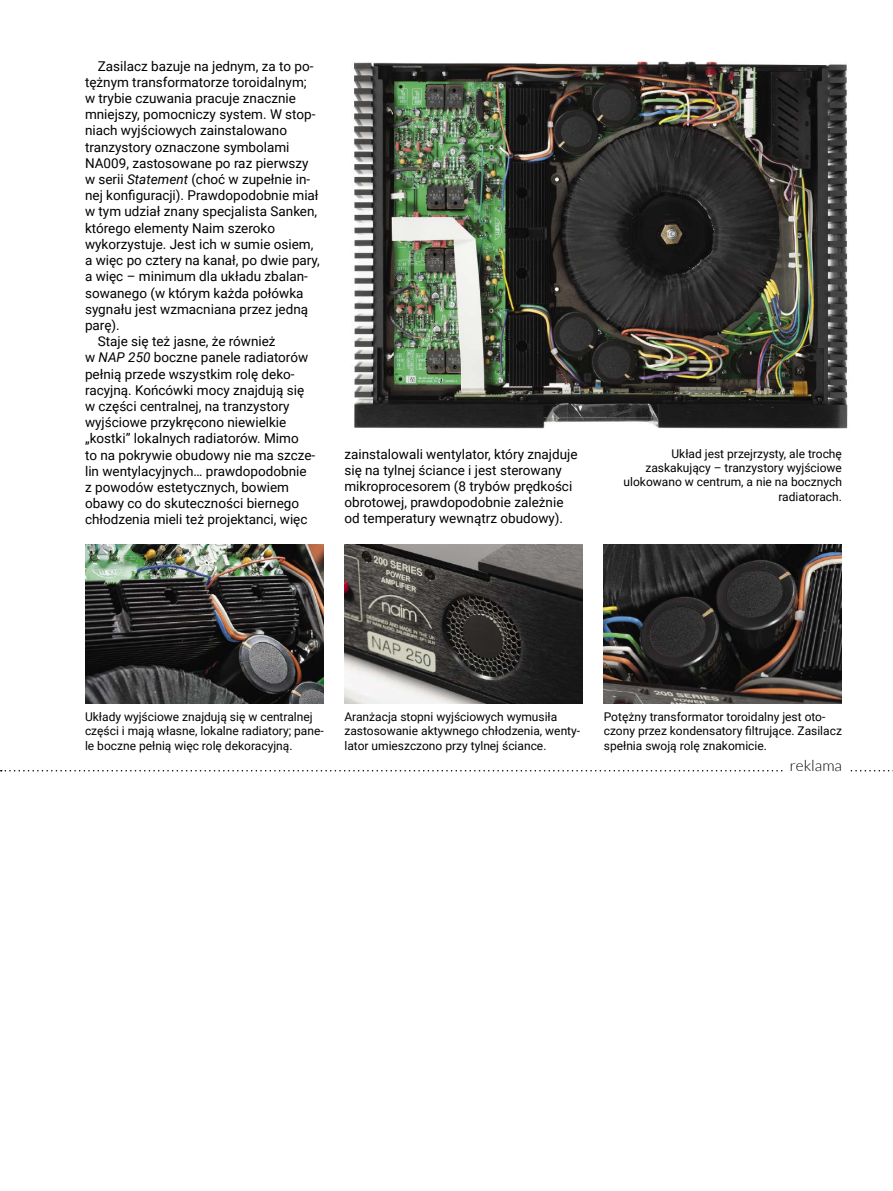
<style>
.page{position:relative;width:893px;height:1191px;background:#fff}
.page>*{position:absolute;margin:0;border:0;box-sizing:border-box;transform-origin:0 0}
.t1{font:300 15.3px "Lato";color:#000}
.t2{font:13.5px/16.2px "Roboto";color:#000}
.t3{font:12px/14.4px "Roboto";color:#000}
.s1{font-style:italic}
</style>
<div class="page">
<img style="left:354px;top:61px;width:494px;height:368px">
<img style="left:85px;top:544px;width:238px;height:159px">
<img style="left:344px;top:544px;width:239px;height:159px">
<img style="left:604px;top:544px;width:238px;height:159px">
<svg style="left:1px;top:770px;width:892px;height:1px"></svg>
<div style="left:783px;top:757px;width:65px;height:25px;background:#fff"></div>
<p class="t2" style="left:98px;top:57px;width:217px">Zasilacz bazuje na jednym, za to po-</p>
<p class="t2" style="left:85px;top:73px;width:223px">tężnym transformatorze toroidalnym;</p>
<p class="t2" style="left:85px;top:90px;width:212px">w trybie czuwania pracuje znacznie</p>
<p class="t2" style="left:85px;top:106px;width:232px">mniejszy, pomocniczy system. W stop-</p>
<p class="t2" style="left:85px;top:122px;width:204px">niach wyjściowych zainstalowano</p>
<p class="t2" style="left:85px;top:138px;width:206px">tranzystory oznaczone symbolami</p>
<p class="t2" style="left:85px;top:154px;width:225px">NA009, zastosowane po raz pierwszy</p>
<p class="t2" style="left:85px;top:171px;width:227px">w serii <span class="s1">Statement</span> (choć w zupełnie in-</p>
<p class="t2" style="left:85px;top:187px;width:235px">nej konfiguracji). Prawdopodobnie miał</p>
<p class="t2" style="left:85px;top:203px;width:234px">w tym udział znany specjalista Sanken,</p>
<p class="t2" style="left:85px;top:219px;width:191px">którego elementy Naim szeroko</p>
<p class="t2" style="left:85px;top:235px;width:230px">wykorzystuje. Jest ich w sumie osiem,</p>
<p class="t2" style="left:85px;top:252px;width:236px">a więc po cztery na kanał, po dwie pary,</p>
<p class="t2" style="left:85px;top:268px;width:224px">a więc – minimum dla układu zbalan-</p>
<p class="t2" style="left:85px;top:284px;width:220px">sowanego (w którym każda połówka</p>
<p class="t2" style="left:85px;top:300px;width:225px">sygnału jest wzmacniana przez jedną</p>
<p class="t2" style="left:85px;top:316px;width:36px">parę).</p>
<p class="t2" style="left:98px;top:333px;width:179px">Staje się też jasne, że również</p>
<p class="t2" style="left:85px;top:349px;width:225px">w <span class="s1">NAP 250</span> boczne panele radiatorów</p>
<p class="t2" style="left:85px;top:365px;width:211px">pełnią przede wszystkim rolę deko-</p>
<p class="t2" style="left:85px;top:381px;width:221px">racyjną. Końcówki mocy znajdują się</p>
<p class="t2" style="left:85px;top:397px;width:206px">w części centralnej, na tranzystory</p>
<p class="t2" style="left:85px;top:414px;width:203px">wyjściowe przykręcono niewielkie</p>
<p class="t2" style="left:85px;top:430px;width:215px">„kostki” lokalnych radiatorów. Mimo</p>
<p class="t2" style="left:85px;top:446px;width:232px">to na pokrywie obudowy nie ma szcze-</p>
<p class="t2" style="left:85px;top:462px;width:223px">lin wentylacyjnych… prawdopodobnie</p>
<p class="t2" style="left:85px;top:478px;width:206px">z powodów estetycznych, bowiem</p>
<p class="t2" style="left:85px;top:495px;width:216px">obawy co do skuteczności biernego</p>
<p class="t2" style="left:85px;top:511px;width:224px">chłodzenia mieli też projektanci, więc</p>
<p class="t2" style="left:344px;top:445px;width:235px">zainstalowali wentylator, który znajduje się na tylnej ściance i jest sterowany mikroprocesorem (8 trybów prędkości obrotowej, prawdopodobnie zależnie od temperatury wewnątrz obudowy).</p>
<p class="t3" style="left:624px;top:445px;width:220px;text-align:right">Układ jest przejrzysty, ale trochę zaskakujący – tranzystory wyjściowe ulokowano w centrum, a nie na bocznych radiatorach.</p>
<p class="t3" style="left:85px;top:709px;width:240px">Układy wyjściowe znajdują się w centralnej części i mają własne, lokalne radiatory; pane&shy;le boczne pełnią więc rolę dekoracyjną.</p>
<p class="t3" style="left:344px;top:709px;width:237px">Aranżacja stopni wyjściowych wymusiła zastosowanie aktywnego chłodzenia, wenty&shy;lator umieszczono przy tylnej ściance.</p>
<p class="t3" style="left:604px;top:709px;width:240px">Potężny transformator toroidalny jest oto&shy;czony przez kondensatory filtrujące. Zasilacz spełnia swoją rolę znakomicie.</p>
<p class="t1" style="left:790px;top:757px;width:54px">reklama</p>
</div>
